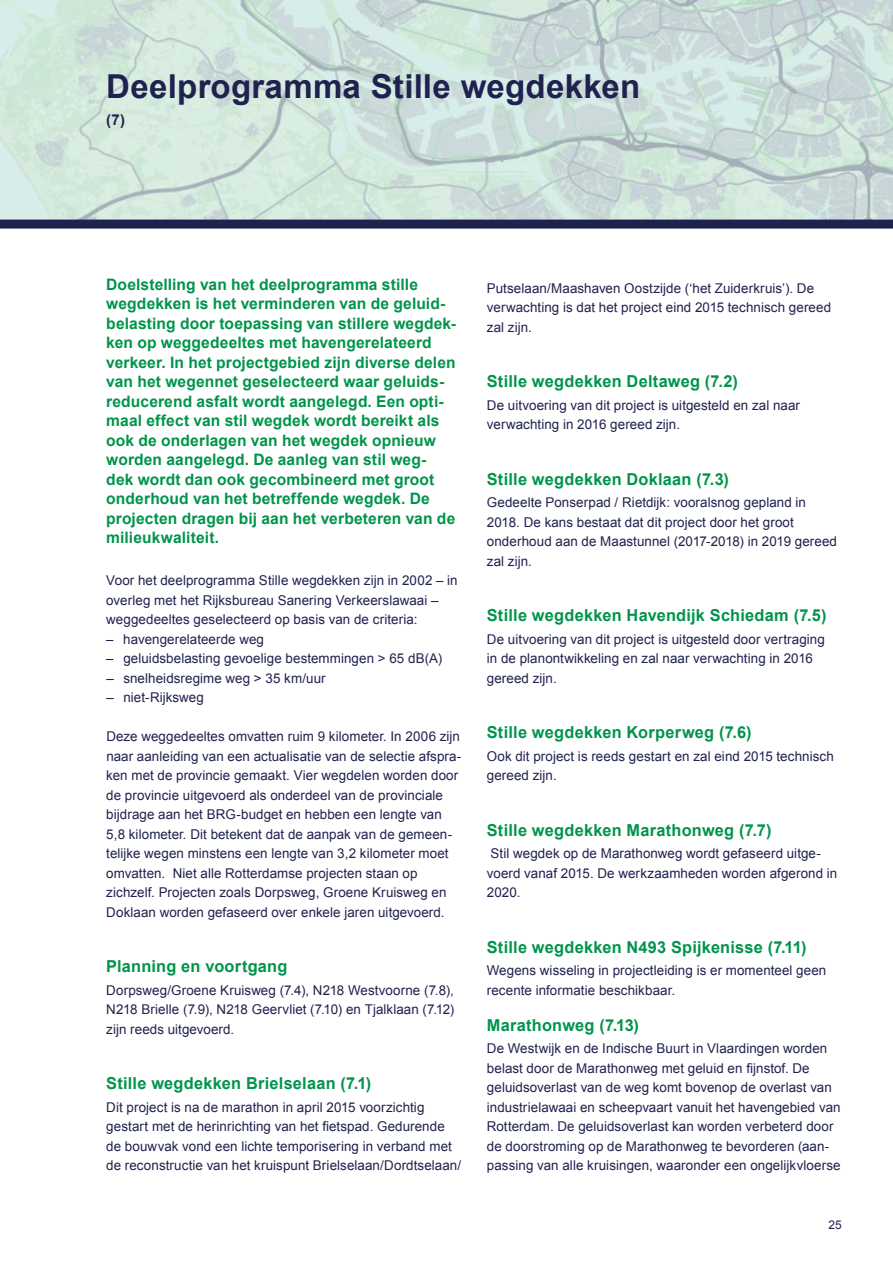
<style>
.page{position:relative;width:893px;height:1263px;background:#fff}
.page>*{position:absolute;margin:0;border:0;box-sizing:border-box;transform-origin:0 0}
.t1{font:700 33px "Arial";letter-spacing:.01em;color:#1f224e}
.t2{font:700 16.5px "Arial";letter-spacing:.015em;color:#00944b}
.t3{font:700 15.75px/19.5px "Arial";letter-spacing:.005em;color:#00944b}
.t4{font:700 15px "Arial";color:#1f224e}
.t5{font:13.5px/19.5px "Arial";letter-spacing:.005em;color:#1f224e}
.t6{font:12px "Arial";color:#1f224e}
</style>
<div class="page">
<img style="left:0;top:0;width:893px;height:220px">
<div style="left:0;top:220px;width:893px;height:9px;background:#1f224e"></div>
<h1 class="t1" style="left:106px;top:64px;width:535px">Deelprogramma Stille wegdekken</h1>
<p class="t4" style="left:106px;top:109px;width:20px">(7)</p>
<p class="t3" style="left:106px;top:275px;width:351px">Doelstelling van het deelprogramma stille wegdekken is het verminderen van de geluid&shy;belasting door toepassing van stillere wegdek&shy;ken op weggedeeltes met havengerelateerd verkeer. In het projectgebied zijn diverse delen van het wegennet geselecteerd waar geluids&shy;reducerend asfalt wordt aangelegd. Een opti&shy;maal effect van stil wegdek wordt bereikt als ook de onderlagen van het wegdek opnieuw worden aangelegd. De aanleg van stil weg&shy;dek wordt dan ook gecombineerd met groot onderhoud van het betreffende wegdek. De projecten dragen bij aan het verbeteren van de milieukwaliteit.</p>
<p class="t5" style="left:106px;top:571px;width:353px">Voor het deelprogramma Stille wegdekken zijn in 2002 – in overleg met het Rijksbureau Sanering Verkeerslawaai – weggedeeltes geselecteerd op basis van de criteria:</p>
<p class="t5" style="left:106px;top:629px;width:159px">– havengerelateerde weg</p>
<p class="t5" style="left:106px;top:649px;width:337px">– geluidsbelasting gevoelige bestemmingen &gt; 65 dB(A)</p>
<p class="t5" style="left:106px;top:668px;width:221px">– snelheidsregime weg &gt; 35 km/uur</p>
<p class="t5" style="left:106px;top:688px;width:99px">– niet-Rijksweg</p>
<p class="t5" style="left:106px;top:727px;width:357px">Deze weggedeeltes omvatten ruim 9 kilometer. In 2006 zijn naar aanleiding van een actualisatie van de selectie afspra&shy;ken met de provincie gemaakt. Vier wegdelen worden door de provincie uitgevoerd als onderdeel van de provinciale bijdrage aan het BRG-budget en hebben een lengte van 5,8 kilometer. Dit betekent dat de aanpak van de gemeen&shy;telijke wegen minstens een lengte van 3,2 kilometer moet omvatten. Niet alle Rotterdamse projecten staan op zichzelf. Projecten zoals Dorpsweg, Groene Kruisweg en Doklaan worden gefaseerd over enkele jaren uitgevoerd.</p>
<p class="t2" style="left:106px;top:955px;width:183px">Planning en voortgang</p>
<p class="t5" style="left:106px;top:980px;width:350px;text-align:justify">Dorpsweg/Groene Kruisweg (7.4), N218 Westvoorne (7.8), N218 Brielle (7.9), N218 Geervliet (7.10) en Tjalklaan (7.12) zijn reeds uitgevoerd.</p>
<p class="t2" style="left:106px;top:1072px;width:266px">Stille wegdekken Brielselaan (7.1)</p>
<p class="t5" style="left:106px;top:1097px;width:356px">Dit project is na de marathon in april 2015 voorzichtig gestart met de herinrichting van het fietspad. Gedurende de bouwvak vond een lichte temporisering in verband met de reconstructie van het kruispunt Brielselaan/Dordtselaan/</p>
<p class="t5" style="left:487px;top:278px;width:346px">Putselaan/Maashaven Oostzijde (‘het Zuiderkruis’). De verwachting is dat het project eind 2015 technisch gereed zal zijn.</p>
<p class="t2" style="left:487px;top:370px;width:252px">Stille wegdekken Deltaweg (7.2)</p>
<p class="t5" style="left:487px;top:395px;width:315px">De uitvoering van dit project is uitgesteld en zal naar verwachting in 2016 gereed zijn.</p>
<p class="t2" style="left:487px;top:468px;width:244px">Stille wegdekken Doklaan (7.3)</p>
<p class="t5" style="left:487px;top:493px;width:352px">Gedeelte Ponserpad / Rietdijk: vooralsnog gepland in 2018. De kans bestaat dat dit project door het groot onderhoud aan de Maastunnel (2017-2018) in 2019 gereed zal zijn.</p>
<p class="t2" style="left:487px;top:604px;width:341px">Stille wegdekken Havendijk Schiedam (7.5)</p>
<p class="t5" style="left:487px;top:629px;width:339px">De uitvoering van dit project is uitgesteld door vertraging in de planontwikkeling en zal naar verwachting in 2016 gereed zijn.</p>
<p class="t2" style="left:487px;top:721px;width:266px">Stille wegdekken Korperweg (7.6)</p>
<p class="t5" style="left:487px;top:746px;width:348px">Ook dit project is reeds gestart en zal eind 2015 technisch gereed zijn.</p>
<p class="t2" style="left:487px;top:819px;width:286px">Stille wegdekken Marathonweg (7.7)</p>
<p class="t5" style="left:487px;top:844px;width:352px">Stil wegdek op de Marathonweg wordt gefaseerd uitge&shy;voerd vanaf 2015. De werkzaamheden worden afgerond in<br>2020.</p>
<p class="t2" style="left:487px;top:936px;width:321px">Stille wegdekken N493 Spijkenisse (7.11)</p>
<p class="t5" style="left:487px;top:961px;width:341px">Wegens wisseling in projectleiding is er momenteel geen recente informatie beschikbaar.</p>
<p class="t2" style="left:487px;top:1014px;width:154px">Marathonweg (7.13)</p>
<p class="t5" style="left:487px;top:1039px;width:355px">De Westwijk en de Indische Buurt in Vlaardingen worden belast door de Marathonweg met geluid en fijnstof. De geluidsoverlast van de weg komt bovenop de overlast van industrielawaai en scheepvaart vanuit het havengebied van Rotterdam. De geluidsoverlast kan worden verbeterd door de doorstroming op de Marathonweg te bevorderen (aan&shy;passing van alle kruisingen, waaronder een ongelijkvloerse</p>
<p class="t6" style="left:828px;top:1216px;width:15px">25</p>
</div>
